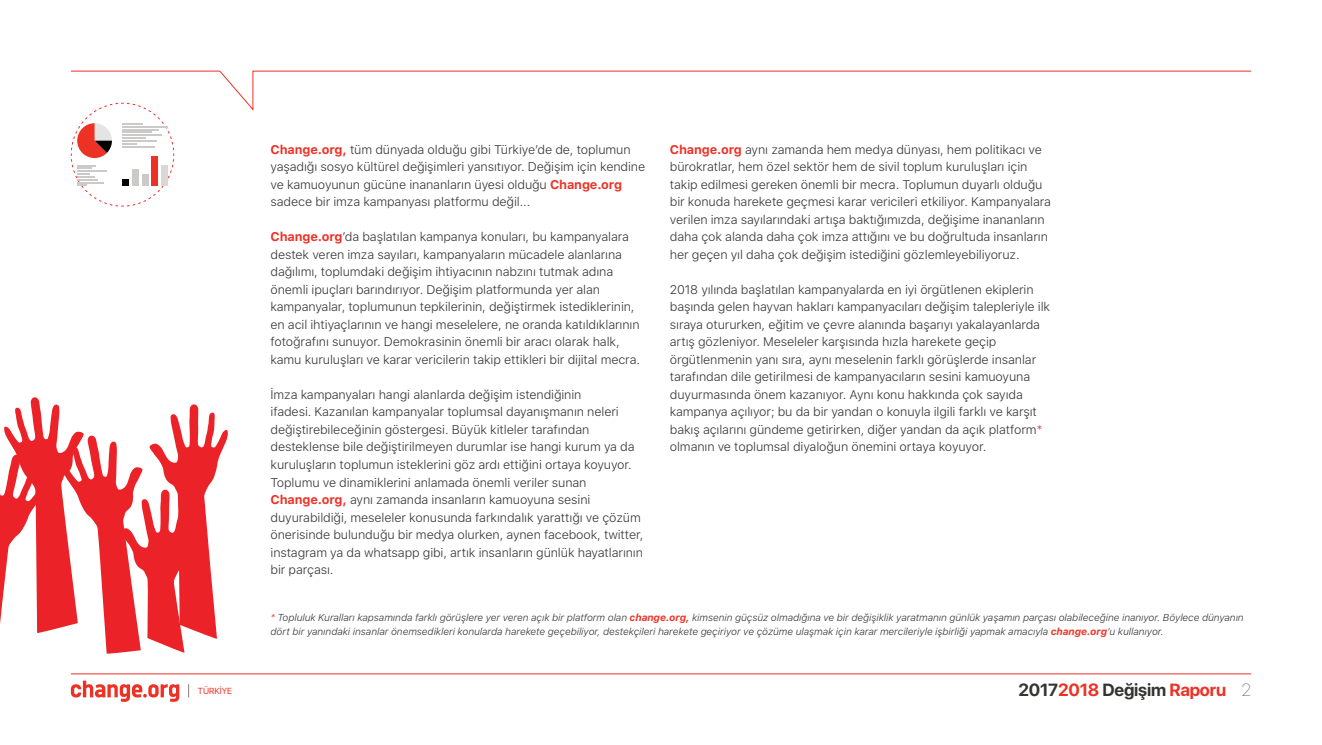
<style>
.page{position:relative;width:1322px;height:745px;background:#fff}
.page>*{position:absolute;margin:0;border:0;box-sizing:border-box;transform-origin:0 0}
.t1{font:700 17.5px "SF Pro Display";letter-spacing:-.01em;color:#343433}
.t2{font:200 17.5px "SF Pro Display";color:#414142}
.t3{font:300 12.5px/17.5px "SF Pro Text";letter-spacing:-.01em;color:#343333}
.t4{font:italic 300 10px/13.8px "SF Pro Text";letter-spacing:-.01em;color:#343333}
.t5{font:8.75px "SF Pro Display";color:#ee3125}
.s1{font-weight:700;color:#ee3125}
.s2{color:#ee3125}
</style>
<div class="page">
<svg style="left:0;top:397px;width:228px;height:257px"></svg>
<svg style="left:71px;top:71px;width:1180px;height:39px"></svg>
<hr style="left:71px;top:673px;width:1180px;height:1px;background:#ee3125">
<svg style="left:70px;top:102px;width:104px;height:105px"></svg>
<hr style="left:122px;top:146px;width:33px;height:1px;background:#cbcac8">
<svg style="left:71px;top:680px;width:108px;height:21px"></svg>
<svg style="left:188px;top:684px;width:1px;height:13px"></svg>
<p class="t3" style="left:270px;top:140px;width:376px"><span class="s1">Change.org,</span> tüm dünyada olduğu gibi Türkiye’de de, toplumun yaşadığı sosyo kültürel değişimleri yansıtıyor. Değişim için kendine ve kamuoyunun gücüne inananların üyesi olduğu <span class="s1">Change.org </span>sadece bir imza kampanyası platformu değil...</p>
<p class="t3" style="left:270px;top:227px;width:371px"><span class="s1">Change.org</span>’da başlatılan kampanya konuları, bu kampanyalara destek veren imza sayıları, kampanyaların mücadele alanlarına dağılımı, toplumdaki değişim ihtiyacının nabzını tutmak adına önemli ipuçları barındırıyor. Değişim platformunda yer alan kampanyalar, toplumunun tepkilerinin, değiştirmek istediklerinin, en acil ihtiyaçlarının ve hangi meselelere, ne oranda katıldıklarının fotoğrafını sunuyor. Demokrasinin önemli bir aracı olarak halk, kamu kuruluşları ve karar vericilerin takip ettikleri bir dijital mecra.</p>
<p class="t3" style="left:270px;top:385px;width:374px">İmza kampanyaları hangi alanlarda değişim istendiğinin<br>ifadesi. Kazanılan kampanyalar toplumsal dayanışmanın neleri değiştirebileceğinin göstergesi. Büyük kitleler tarafından desteklense bile değiştirilmeyen durumlar ise hangi kurum ya da kuruluşların toplumun isteklerini göz ardı ettiğini ortaya koyuyor.<br>Toplumu ve dinamiklerini anlamada önemli veriler sunan <span class="s1">Change.org,</span> aynı zamanda insanların kamuoyuna sesini duyurabildiği, meseleler konusunda farkındalık yarattığı ve çözüm önerisinde bulunduğu bir medya olurken, aynen facebook, twitter, instagram ya da whatsapp gibi, artık insanların günlük hayatlarının bir parçası.</p>
<p class="t3" style="left:670px;top:140px;width:383px"><span class="s1">Change.org</span> aynı zamanda hem medya dünyası, hem politikacı ve bürokratlar, hem özel sektör hem de sivil toplum kuruluşları için takip edilmesi gereken önemli bir mecra. Toplumun duyarlı olduğu bir konuda harekete geçmesi karar vericileri etkiliyor. Kampanyalara verilen imza sayılarındaki artışa baktığımızda, değişime inananların daha çok alanda daha çok imza attığını ve bu doğrultuda insanların her geçen yıl daha çok değişim istediğini gözlemleyebiliyoruz.</p>
<p class="t3" style="left:670px;top:280px;width:382px">2018 yılında başlatılan kampanyalarda en iyi örgütlenen ekiplerin başında gelen hayvan hakları kampanyacıları değişim talepleriyle ilk sıraya otururken, eğitim ve çevre alanında başarıyı yakalayanlarda artış gözleniyor. Meseleler karşısında hızla harekete geçip örgütlenmenin yanı sıra, aynı meselenin farklı görüşlerde insanlar tarafından dile getirilmesi de kampanyacıların sesini kamuoyuna duyurmasında önem kazanıyor. Aynı konu hakkında çok sayıda kampanya açılıyor; bu da bir yandan o konuyla ilgili farklı ve karşıt bakış açılarını gündeme getirirken, diğer yandan da açık platform<span class="s2">* </span>olmanın ve toplumsal diyaloğun önemini ortaya koyuyor.</p>
<p class="t4" style="left:270px;top:610px;width:975px"><span class="s2">*</span> Topluluk Kuralları kapsamında farklı görüşlere yer veren açık bir platform olan <span class="s1">change.org,</span> kimsenin güçsüz olmadığına ve bir değişiklik yaratmanın günlük yaşamın parçası olabileceğine inanıyor. Böylece dünyanın dört bir yanındaki insanlar önemsedikleri konularda harekete geçebiliyor, destekçileri harekete geçiriyor ve çözüme ulaşmak için karar mercileriyle işbirliği yapmak amacıyla <span class="s1">change.org</span>’u kullanıyor.</p>
<h1 class="t1" style="left:1018px;top:677px;width:209px">2017<span class="s2">2018</span> Değişim <span class="s2">Raporu</span></h1>
<p class="t5" style="left:198px;top:684px;width:35px">TÜRKİYE</p>
<h1 class="t2" style="left:1241px;top:678px;width:11px">2</h1>
</div>
